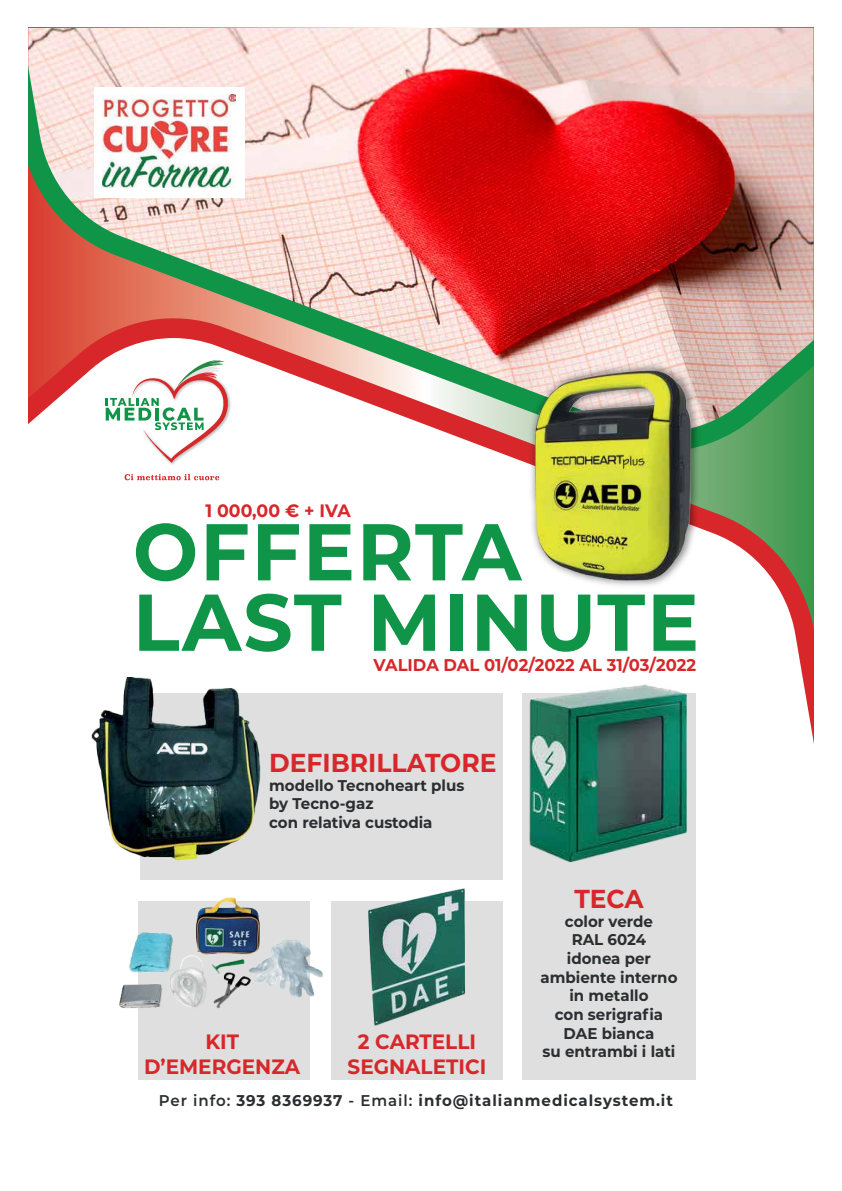
<style>
.page{position:relative;width:842px;height:1191px;background:#fff}
.page>*{position:absolute;margin:0;border:0;box-sizing:border-box;transform-origin:0 0}
.t1{font:700 80.3px/70.4px "Montserrat";letter-spacing:.025em;color:#109447;scale:.96 1}
.t2{font:700 25.9px "Montserrat";color:#d7272a;scale:.96 1}
.t3{font:700 20.7px/24.9px "Montserrat";color:#d7272a;text-align:center;scale:.96 1}
.t4{font:700 18px "Montserrat";color:#d7272a;scale:.96 1}
.t5{font:700 17px "Montserrat";color:#d7272a;scale:.96 1}
.t6{font:700 15.6px/18.7px "Montserrat";color:#2b2e31;scale:.96 1}
.t7{font:700 15.6px "Montserrat";letter-spacing:.065em;color:#2b2e31;scale:.96 1}
.s1{font-weight:600}
</style>
<div class="page">
<img style="left:28px;top:28px;width:785px;height:281px">
<svg style="left:28px;top:309px;width:785px;height:571px"></svg>
<img style="left:129px;top:373px;width:104px;height:95px">
<svg style="left:106px;top:360px;width:123px;height:103px"></svg>
<svg style="left:125px;top:474px;width:94px;height:6px"></svg>
<img style="left:526px;top:359px;width:178px;height:10px">
<img style="left:511px;top:369px;width:206px;height:214px">
<div style="left:94px;top:87px;width:150px;height:110px;background:#fff"></div>
<img style="left:103px;top:95px;width:133px;height:93px">
<div style="left:140px;top:693px;width:363px;height:186px;background:#dedfde"></div>
<div style="left:522px;top:693px;width:174px;height:386px;background:#dedfde"></div>
<div style="left:138px;top:901px;width:172px;height:178px;background:#dedfde"></div>
<img style="left:119px;top:897px;width:204px;height:112px">
<img style="left:58px;top:677px;width:240px;height:187px">
<img style="left:328px;top:879px;width:175px;height:201px">
<img style="left:497px;top:583px;width:228px;height:355px">
<p class="t4" style="left:205px;top:497px;width:153px">1 000,00 € + IVA</p>
<h1 class="t1" style="left:133px;top:512px;width:591px">OFFERTA<br>LAST MINUTE</h1>
<p class="t5" style="left:373px;top:652px;width:337px">VALIDA DAL 01/02/2022 AL 31/03/2022</p>
<h2 class="t2" style="left:269px;top:744px;width:238px">DEFIBRILLATORE</h2>
<p class="t6" style="left:269px;top:775px;width:205px">modello Tecnoheart plus by Tecno-gaz<br>con relativa custodia</p>
<h2 class="t2" style="left:574px;top:880px;width:74px">TECA</h2>
<p class="t6" style="left:540px;top:911px;width:144px;text-align:center">color verde<br>RAL 6024<br>idonea per ambiente interno in metallo<br>con serigrafia<br>DAE bianca<br>su entrambi i lati</p>
<h3 class="t3" style="left:144px;top:1028px;width:164px">KIT<br>D’EMERGENZA</h3>
<h3 class="t3" style="left:348px;top:1028px;width:146px">2 CARTELLI<br>SEGNALETICI</h3>
<p class="t7" style="left:159px;top:1088px;width:537px"><span class="s1">Per info:</span> 393 8369937 <span class="s1">- Email:</span> info@italianmedicalsystem.it</p>
</div>
